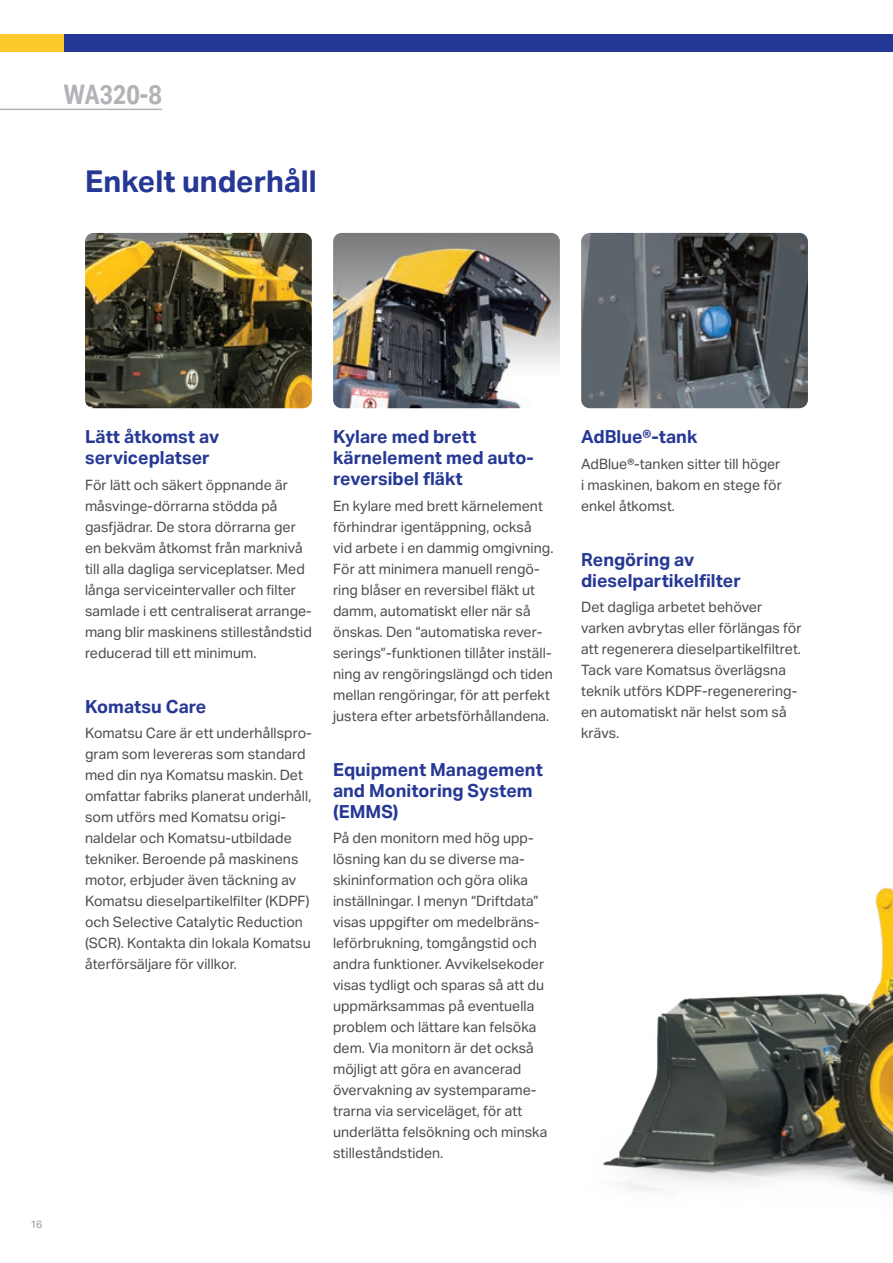
<style>
.page{position:relative;width:893px;height:1263px;background:#fff}
.page>*{position:absolute;margin:0;border:0;box-sizing:border-box;transform-origin:0 0}
.t1{font:700 30px "Aktiv Grotesk";color:#263895}
.t2{font:700 27px "Aktiv Grotesk Cd";color:#b2b3b7}
.t3{font:700 18px/21px "Aktiv Grotesk";color:#263895}
.t4{font:14.25px/21px "Aktiv Grotesk";color:#4b4c4d}
.t5{font:10.5px "Aktiv Grotesk";color:#939598}
</style>
<div class="page">
<img style="left:603px;top:887px;width:290px;height:308px">
<img style="left:581px;top:233px;width:227px;height:175px">
<img style="left:333px;top:233px;width:227px;height:175px">
<img style="left:85px;top:233px;width:227px;height:175px">
<hr style="left:0;top:109px;width:162px;height:1px;background:#b2b3b7">
<div style="left:0;top:34px;width:143px;height:17px;background:#fec92d"></div>
<div style="left:64px;top:34px;width:829px;height:17px;background:#263895"></div>
<h2 class="t2" style="left:64px;top:79px;width:100px">WA320-8</h2>
<h1 class="t1" style="left:85px;top:164px;width:233px">Enkelt underhåll</h1>
<p class="t5" style="left:30px;top:1218px;width:14px">16</p>
<p class="t3" style="left:85px;top:427px;width:136px">Lätt åtkomst av serviceplatser</p>
<p class="t4" style="left:85px;top:474px;width:228px">För lätt och säkert öppnande är måsvinge-dörrarna stödda på gasfjädrar. De stora dörrarna ger en bekväm åtkomst från marknivå till alla dagliga serviceplatser. Med långa serviceintervaller och filter samlade i ett centraliserat arrange&shy;mang blir maskinens stilleståndstid reducerad till ett minimum.</p>
<p class="t3" style="left:85px;top:696px;width:123px">Komatsu Care</p>
<p class="t4" style="left:85px;top:723px;width:228px">Komatsu Care är ett underhållspro&shy;gram som levereras som standard med din nya Komatsu maskin. Det omfattar fabriks planerat underhåll, som utförs med Komatsu origi&shy;naldelar och Komatsu-utbildade tekniker. Beroende på maskinens motor, erbjuder även täckning av Komatsu dieselpartikelfilter (KDPF) och Selective Catalytic Reduction (SCR). Kontakta din lokala Komatsu återförsäljare för villkor.</p>
<p class="t3" style="left:333px;top:427px;width:202px">Kylare med brett kärnelement med auto&shy;reversibel fläkt</p>
<p class="t4" style="left:333px;top:495px;width:222px">En kylare med brett kärnelement förhindrar igentäppning, också vid arbete i en dammig omgivning.<br>För att minimera manuell rengö&shy;ring blåser en reversibel fläkt ut damm, automatiskt eller när så önskas. Den “automatiska rever&shy;serings”-funktionen tillåter inställ&shy;ning av rengöringslängd och tiden mellan rengöringar, för att perfekt justera efter arbetsförhållandena.</p>
<p class="t3" style="left:333px;top:759px;width:211px">Equipment Management and Monitoring System (EMMS)</p>
<p class="t4" style="left:333px;top:828px;width:216px">På den monitorn med hög upp&shy;lösning kan du se diverse ma&shy;skininformation och göra olika inställningar. I menyn “Driftdata” visas uppgifter om medelbräns&shy;leförbrukning, tomgångstid och andra funktioner. Avvikelsekoder visas tydligt och sparas så att du uppmärksammas på eventuella problem och lättare kan felsöka dem. Via monitorn är det också möjligt att göra en avancerad övervakning av systemparame&shy;trarna via serviceläget, för att underlätta felsökning och minska stilleståndstiden.</p>
<p class="t3" style="left:581px;top:427px;width:118px">AdBlue®-tank</p>
<p class="t4" style="left:581px;top:453px;width:202px;text-align:justify">AdBlue®-tanken sitter till höger i maskinen, bakom en stege för enkel åtkomst.</p>
<p class="t3" style="left:581px;top:549px;width:161px">Rengöring av dieselpartikelfilter</p>
<p class="t4" style="left:581px;top:597px;width:222px">Det dagliga arbetet behöver varken avbrytas eller förlängas för att regenerera dieselpartikelfiltret.<br>Tack vare Komatsus överlägsna teknik utförs KDPF-regenerering&shy;en automatiskt när helst som så krävs.</p>
</div>
